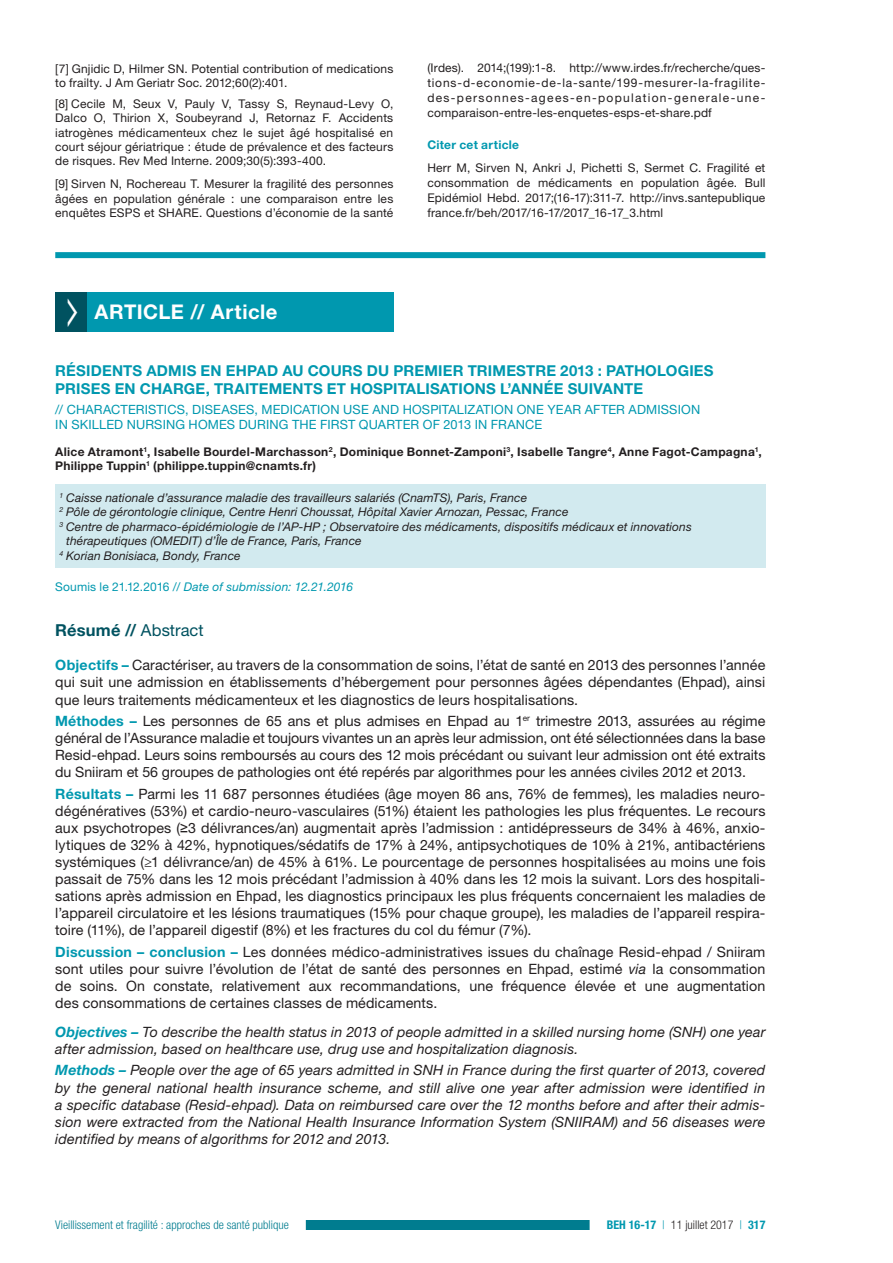
<style>
.page{position:relative;width:893px;height:1263px;background:#fff}
.page>*{position:absolute;margin:0;border:0;box-sizing:border-box;transform-origin:0 0}
.t1{font:700 20.25px "Helvetica Neue LT Std";letter-spacing:.025em;color:#fff}
.t2{font:700 16.5px "Helvetica Neue LT Std";letter-spacing:.01em;color:#005260}
.t3{font:700 15px/18px "Helvetica Neue LT Std";letter-spacing:.01em;color:#0098af}
.t4{font:14.25px/17.1px "Helvetica Neue LT Std";letter-spacing:.005em;color:#231f20;text-align:justify}
.t5{font:italic 14.25px/17.1px "Helvetica Neue LT Std";letter-spacing:.01em;color:#231f20}
.t6{font:12.75px/15.3px "Helvetica Neue LT Std";letter-spacing:.01em;color:#0098af}
.t7{font:12px/14.4px "Helvetica Neue LT Std";letter-spacing:.015em;color:#231f20;text-align:justify}
.t8{font:italic 12px "Helvetica Neue LT Std";letter-spacing:.01em;color:#231f20}
.t9{font:700 12px/14.4px "Helvetica Neue LT Std";letter-spacing:.025em;color:#231f20}
.t10{font:300 condensed 12px "Helvetica Neue LT Std";color:#007c8f}
.t11{font:italic 12px "Helvetica Neue LT Std";letter-spacing:.015em;color:#0098af}
.t12{font:300 condensed 12px "Helvetica Neue LT Std";color:#231f20}
.t13{font:700 12px "Helvetica Neue LT Std";letter-spacing:.025em;color:#0098af}
.s1{font-style:normal}
.s2{font-weight:400}
.s3{font-weight:700;color:#0098af}
.s4{font-family:"Arial"}
.s5{font-style:italic}
.s6{color:#0098af}
</style>
<div class="page">
<div style="left:55px;top:1220px;width:596px;height:10px;background:#007c8f"></div>
<div style="left:38px;top:1218px;width:268px;height:13px;background:#fff"></div>
<div style="left:590px;top:1219px;width:193px;height:12px;background:#fff"></div>
<div style="left:87px;top:293px;width:306px;height:39px;background:#0098af"></div>
<div style="left:55px;top:485px;width:710px;height:83px;background:#d2eaef"></div>
<div style="left:55px;top:252px;width:710px;height:6px;background:#0098af"></div>
<div style="left:55px;top:293px;width:32px;height:39px;background:#005260"></div>
<p class="t7" style="left:55px;top:61px;width:340px">[7] Gnjidic D, Hilmer SN. Potential contribution of medications to frailty. J Am Geriatr Soc. 2012;60(2):401.</p>
<p class="t7" style="left:55px;top:96px;width:340px">[8] Cecile M, Seux V, Pauly V, Tassy S, Reynaud-Levy O, Dalco O, Thirion X, Soubeyrand J, Retornaz F. Accidents iatrogènes médicamenteux chez le sujet âgé hospitalisé en court séjour gériatrique : étude de prévalence et des facteurs de risques. Rev Med Interne. 2009;30(5):393-400.</p>
<p class="t7" style="left:55px;top:177px;width:340px">[9] Sirven N, Rochereau T. Mesurer la fragilité des personnes âgées en population générale : une comparaison entre les enquêtes ESPS et SHARE. Questions d’économie de la santé</p>
<h1 class="t1" style="left:95px;top:300px;width:184px">ARTICLE // Article</h1>
<p class="t7" style="left:427px;top:60px;width:340px;line-height:14.9px">(Irdes). 2014;(199):1-8. http://www.irdes.fr/recherche/ques&shy;tions-d-economie-de-la-sante/199-mesurer-la-fragilite&shy;des-personnes-agees-en-population-generale-une&shy;comparaison-entre-les-enquetes-esps-et-share.pdf</p>
<p class="t13" style="left:427px;top:137px;width:93px">Citer cet article</p>
<p class="t7" style="left:427px;top:161px;width:340px;line-height:14.9px">Herr M, Sirven N, Ankri J, Pichetti S, Sermet C. Fragilité et consommation de médicaments en population âgée. Bull Epidémiol Hebd. 2017;(16-17):311-7. http://invs.santepublique france.fr/beh/2017/16-17/2017_16-17_3.html</p>
<p class="t3" style="left:55px;top:361px;width:660px">RÉSIDENTS ADMIS EN EHPAD AU COURS DU PREMIER TRIMESTRE 2013 : PATHOLOGIES<br>PRISES EN CHARGE, TRAITEMENTS ET HOSPITALISATIONS L’ANNÉE SUIVANTE</p>
<p class="t6" style="left:55px;top:401px;width:646px">// CHARACTERISTICS, DISEASES, MEDICATION USE AND HOSPITALIZATION ONE YEAR AFTER ADMISSION<br>IN SKILLED NURSING HOMES DURING THE FIRST QUARTER OF 2013 IN FRANCE</p>
<p class="t9" style="left:55px;top:444px;width:708px">Alice Atramont<sup>1</sup>, Isabelle Bourdel-Marchasson<sup>2</sup>, Dominique Bonnet-Zamponi<sup>3</sup>, Isabelle Tangre<sup>4</sup>, Anne Fagot-Campagna<sup>1</sup>,<br>Philippe Tuppin<sup>1</sup> (philippe.tuppin@cnamts.fr)</p>
<p class="t8" style="left:60px;top:490px;width:469px"><sup>1</sup> Caisse nationale d’assurance maladie des travailleurs salariés (CnamTS), Paris, France</p>
<p class="t8" style="left:60px;top:505px;width:511px"><sup>2</sup> Pôle de gérontologie clinique, Centre Henri Choussat, Hôpital Xavier Arnozan, Pessac, France</p>
<p class="t8" style="left:60px;top:519px;width:634px"><sup>3</sup> Centre de pharmaco-épidémiologie de l’AP-HP ; Observatoire des médicaments, dispositifs médicaux et innovations</p>
<p class="t8" style="left:66px;top:534px;width:297px">thérapeutiques (OMEDIT) d’Île de France, Paris, France</p>
<p class="t8" style="left:60px;top:548px;width:183px"><sup>4</sup> Korian Bonisiaca, Bondy, France</p>
<p class="t11" style="left:55px;top:579px;width:299px"><span class="s1">Soumis le 21.12.2016 //</span> Date of submission: 12.21.2016</p>
<p class="t2" style="left:55px;top:620px;width:150px">Résumé // <span class="s2">Abstract</span></p>
<p class="t4" style="left:55px;top:656px;width:712px"><span class="s3">Objectifs –</span> Caractériser, au travers de la consommation de soins, l’état de santé en 2013 des personnes l’année qui suit une admission en établissements d’hébergement pour personnes âgées dépendantes (Ehpad), ainsi que leurs traitements médicamenteux et les diagnostics de leurs hospitalisations.</p>
<p class="t4" style="left:55px;top:712px;width:712px"><span class="s3">Méthodes –</span> Les personnes de 65 ans et plus admises en Ehpad au 1<sup>er</sup> trimestre 2013, assurées au régime général de l’Assurance maladie et toujours vivantes un an après leur admission, ont été sélectionnées dans la base Resid-ehpad. Leurs soins remboursés au cours des 12 mois précédant ou suivant leur admission ont été extraits du Sniiram et 56 groupes de pathologies ont été repérés par algorithmes pour les années civiles 2012 et 2013.</p>
<p class="t4" style="left:55px;top:785px;width:712px"><span class="s3">Résultats –</span> Parmi les 11 687 personnes étudiées (âge moyen 86 ans, 76% de femmes), les maladies neuro&shy;dégénératives (53%) et cardio-neuro-vasculaires (51%) étaient les pathologies les plus fréquentes. Le recours aux psychotropes (<span class="s4">≥</span>3 délivrances/an) augmentait après l’admission : antidépresseurs de 34% à 46%, anxio&shy;lytiques de 32% à 42%, hypnotiques/sédatifs de 17% à 24%, antipsychotiques de 10% à 21%, antibactériens systémiques (≥1 délivrance/an) de 45% à 61%. Le pourcentage de personnes hospitalisées au moins une fois passait de 75% dans les 12 mois précédant l’admission à 40% dans les 12 mois la suivant. Lors des hospitali&shy;sations après admission en Ehpad, les diagnostics principaux les plus fréquents concernaient les maladies de l’appareil circulatoire et les lésions traumatiques (15% pour chaque groupe), les maladies de l’appareil respira&shy;toire (11%), de l’appareil digestif (8%) et les fractures du col du fémur (7%).</p>
<p class="t4" style="left:55px;top:943px;width:712px"><span class="s3">Discussion – conclusion –</span> Les données médico-administratives issues du chaînage Resid-ehpad / Sniiram sont utiles pour suivre l’évolution de l’état de santé des personnes en Ehpad, estimé <span class="s5">via</span> la consommation de soins. On constate, relativement aux recommandations, une fréquence élevée et une augmentation des consommations de certaines classes de médicaments.</p>
<p class="t5" style="left:55px;top:1023px;width:712px"><span class="s3">Objectives –</span> To describe the health status in 2013 of people admitted in a skilled nursing home (SNH) one year after admission, based on healthcare use, drug use and hospitalization diagnosis.</p>
<p class="t5" style="left:55px;top:1062px;width:712px;text-align:justify"><span class="s3">Methods –</span> People over the age of 65 years admitted in SNH in France during the first quarter of 2013, covered by the general national health insurance scheme, and still alive one year after admission were identified in a specific database (Resid-ehpad). Data on reimbursed care over the 12 months before and after their admis&shy;sion were extracted from the National Health Insurance Information System (SNIIRAM) and 56 diseases were identified by means of algorithms for 2012 and 2013.</p>
<p class="t10" style="left:55px;top:1218px;width:235px">Vieillissement et fragilité : approches de santé publique</p>
<p class="t12" style="left:607px;top:1218px;width:160px"><span class="s3">BEH 16-17</span> <span class="s6">|</span> 11 juillet 2017 <span class="s6">|</span> <span class="s3">317</span></p>
</div>
